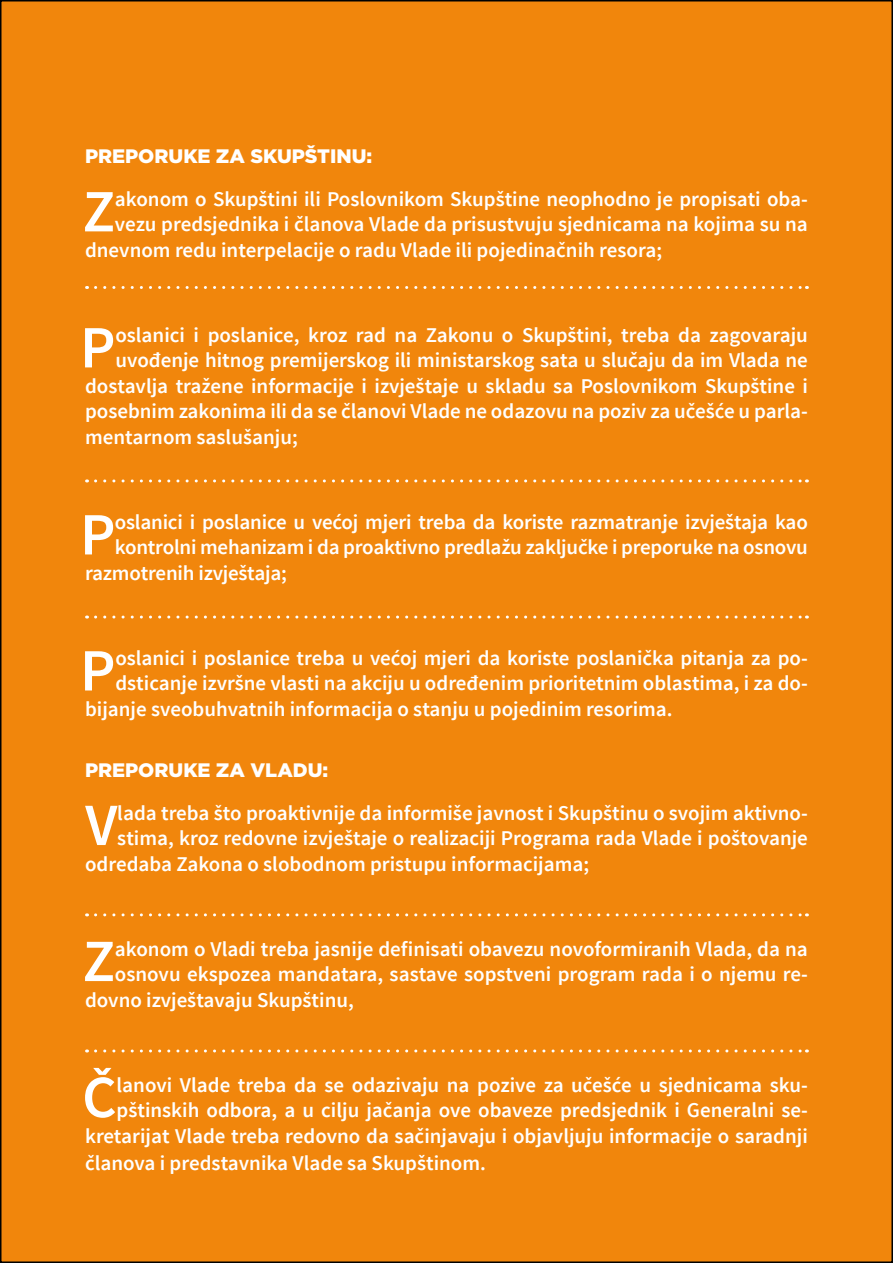
<style>
.page{position:relative;width:893px;height:1263px;background:#fff}
.page>*{position:absolute;margin:0;border:0;box-sizing:border-box;transform-origin:0 0}
.t1{font:600 60px "Source Sans Pro";color:#fff}
.t2{font:600 21px "Source Sans Pro";color:#fff}
.t3{font:900 19.5px "Gotham";color:#fff}
.s1{font-family:"Gotham";font-weight:900;font-size:19.5px;color:#f1860c}
</style>
<div class="page">
<div style="left:1px;top:1px;width:891px;height:1261px;background:#f1860c"></div>
<svg style="left:96px;top:286px;width:711px;height:3px"></svg>
<svg style="left:96px;top:479px;width:711px;height:3px"></svg>
<svg style="left:96px;top:615px;width:711px;height:3px"></svg>
<svg style="left:96px;top:913px;width:711px;height:3px"></svg>
<svg style="left:96px;top:1049px;width:711px;height:3px"></svg>
<p class="t3" style="left:85px;top:143px;width:289px">PREPORUKE ZA SKUPŠTINU:</p>
<h1 class="t1" style="left:83px;top:174px;width:34px">Z</h1>
<p class="t2" style="left:115px;top:186px;width:694px">akonom o Skupštini ili Poslovnikom Skupštine neophodno je propisati oba-</p>
<p class="t2" style="left:115px;top:211px;width:694px">vezu predsjednika i članova Vlade da prisustvuju sjednicama na kojima su na</p>
<p class="t2" style="left:85px;top:237px;width:579px">dnevnom redu interpelacije o radu Vlade ili pojedinačnih resora;</p>
<h1 class="t1" style="left:80px;top:310px;width:37px">P</h1>
<p class="t2" style="left:115px;top:322px;width:694px">oslanici i poslanice, kroz rad na Zakonu o Skupštini, treba da zagovaraju</p>
<p class="t2" style="left:115px;top:347px;width:694px">uvođenje hitnog premijerskog ili ministarskog sata u slučaju da im Vlada ne</p>
<p class="t2" style="left:85px;top:373px;width:724px">dostavlja tražene informacije i izvještaje u skladu sa Poslovnikom Skupštine i</p>
<p class="t2" style="left:85px;top:398px;width:724px">posebnim zakonima ili da se članovi Vlade ne odazovu na poziv za učešće u parla-</p>
<p class="t2" style="left:85px;top:424px;width:214px">mentarnom saslušanju;</p>
<h1 class="t1" style="left:80px;top:497px;width:37px">P</h1>
<p class="t2" style="left:115px;top:509px;width:695px">oslanici i poslanice u većoj mjeri treba da koriste razmatranje izvještaja kao</p>
<p class="t2" style="left:115px;top:534px;width:695px">kontrolni mehanizam i da proaktivno predlažu zaključke i preporuke na osnovu</p>
<p class="t2" style="left:85px;top:560px;width:203px">razmotrenih izvještaja;</p>
<h1 class="t1" style="left:80px;top:633px;width:37px">P</h1>
<p class="t2" style="left:115px;top:645px;width:694px">oslanici i poslanice treba u većoj mjeri da koriste poslanička pitanja za po-</p>
<p class="t2" style="left:115px;top:670px;width:694px">dsticanje izvršne vlasti na akciju u određenim prioritetnim oblastima, i za do-</p>
<p class="t2" style="left:85px;top:696px;width:589px">bijanje sveobuhvatnih informacija o stanju u pojedinim resorima.</p>
<p class="t3" style="left:85px;top:757px;width:245px">PREPORUKE ZA VLADU:</p>
<h1 class="t1" style="left:85px;top:787px;width:33px">V</h1>
<p class="t2" style="left:117px;top:799px;width:692px">lada treba što proaktivnije da informiše javnost i Skupštinu o svojim aktivno-</p>
<p class="t2" style="left:117px;top:825px;width:692px">stima, kroz redovne izvještaje o realizaciji Programa rada Vlade i poštovanje</p>
<p class="t2" style="left:85px;top:850px;width:506px">odredaba Zakona o slobodnom pristupu informacijama;</p>
<h1 class="t1" style="left:83px;top:923px;width:34px">Z</h1>
<p class="t2" style="left:115px;top:935px;width:694px">akonom o Vladi treba jasnije definisati obavezu novoformiranih Vlada, da na</p>
<p class="t2" style="left:115px;top:961px;width:694px">osnovu ekspozea mandatara, sastave sopstveni program rada i o njemu re-</p>
<p class="t2" style="left:85px;top:986px;width:270px">dovno izvještavaju Skupštinu,</p>
<h1 class="t1" style="left:82px;top:1059px;width:36px">Č</h1>
<p class="t2" style="left:117px;top:1071px;width:693px">lanovi Vlade treba da se odazivaju na pozive za učešće u sjednicama sku-</p>
<p class="t2" style="left:117px;top:1097px;width:693px">pštinskih odbora, a u cilju jačanja ove obaveze predsjednik i Generalni se-</p>
<p class="t2" style="left:85px;top:1122px;width:724px">kretarijat Vlade treba redovno da sačinjavaju i objavljuju informacije o saradnji</p>
<p class="t2" style="left:85px;top:1149px;width:477px">članova i predstavnika Vlade sa Skupštinom. <span class="s1">IZVORI</span></p>
</div>
